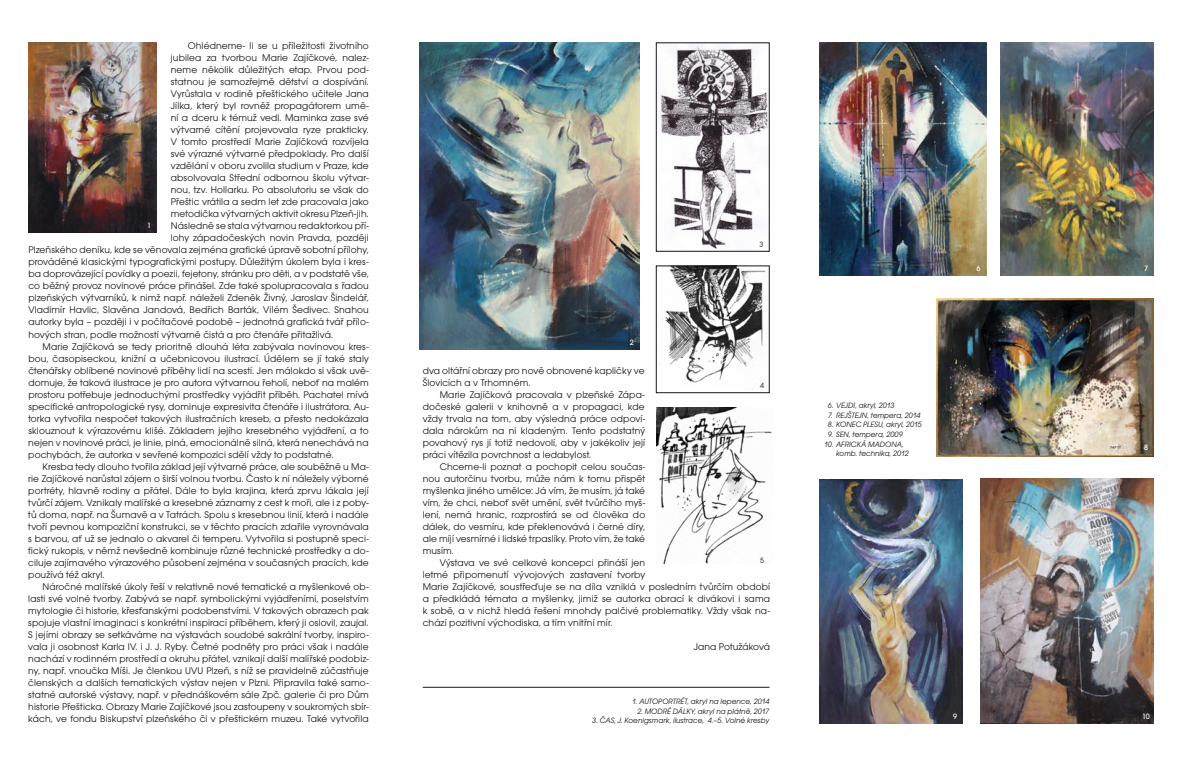
<style>
.page{position:relative;width:1183px;height:766px;background:#fff}
.page>*{position:absolute;margin:0;border:0;box-sizing:border-box;transform-origin:0 0}
.t1{font:10px/12px "Avant Gar Got Itc TOT Boo";letter-spacing:.01em;color:#141515}
.t2{font:8px/9.6px "Avant Gar Got Itc TOT Boo Obl";letter-spacing:.005em;color:#141515}
.t3{font:500 8px "Avant Garde Got Itc TOT";color:#fff}
.t4{font:500 8px "Avant Garde Got Itc TOT";color:#4e4e4d}
</style>
<div class="page">
<img style="left:28px;top:43px;width:129px;height:190px">
<img style="left:980px;top:478px;width:173px;height:245px">
<img style="left:936px;top:299px;width:217px;height:157px">
<img style="left:1000px;top:43px;width:153px;height:232px">
<img style="left:819px;top:479px;width:143px;height:244px">
<img style="left:819px;top:43px;width:166px;height:232px">
<img style="left:658px;top:45px;width:109px;height:204px">
<div style="left:656px;top:43px;width:113px;height:208px;border:1px solid #141515"></div>
<img style="left:656px;top:407px;width:116px;height:156px">
<img style="left:659px;top:267px;width:107px;height:117px">
<div style="left:656px;top:265px;width:113px;height:128px;border:1px solid #141515"></div>
<img style="left:420px;top:43px;width:219px;height:307px">
<hr style="left:422px;top:686px;width:347px;height:1px;background:#141515">
<p class="t1" style="left:188px;top:40px;width:182px">Ohlédneme- li se u příležitosti životního</p>
<p class="t1" style="left:171px;top:52px;width:199px">jubilea za tvorbou Marie Zajíčkové, nalez-</p>
<p class="t1" style="left:171px;top:64px;width:199px">neme několik důležitých etap. Prvou pod-</p>
<p class="t1" style="left:171px;top:76px;width:199px">statnou je samozřejmě dětství a dospívání.</p>
<p class="t1" style="left:171px;top:88px;width:199px">Vyrůstala v rodině přeštického učitele Jana</p>
<p class="t1" style="left:171px;top:100px;width:199px">Jílka, který byl rovněž propagátorem umě-</p>
<p class="t1" style="left:171px;top:112px;width:199px">ní a dceru k témuž vedl. Maminka zase své</p>
<p class="t1" style="left:171px;top:124px;width:199px">výtvarné cítění projevovala ryze prakticky.</p>
<p class="t1" style="left:171px;top:136px;width:199px">V tomto prostředí Marie Zajíčková rozvíjela</p>
<p class="t1" style="left:171px;top:148px;width:199px">své výrazné výtvarné předpoklady. Pro další</p>
<p class="t1" style="left:171px;top:160px;width:199px">vzdělání v oboru zvolila studium v Praze, kde</p>
<p class="t1" style="left:171px;top:172px;width:199px">absolvovala Střední odbornou školu výtvar-</p>
<p class="t1" style="left:171px;top:184px;width:199px">nou, tzv. Hollarku. Po absolutoriu se však do</p>
<p class="t1" style="left:171px;top:196px;width:199px">Přeštic vrátila a sedm let zde pracovala jako</p>
<p class="t1" style="left:171px;top:208px;width:199px">metodička výtvarných aktivit okresu Plzeň-jih.</p>
<p class="t1" style="left:171px;top:220px;width:199px">Následně se stala výtvarnou redaktorkou pří-</p>
<p class="t1" style="left:171px;top:232px;width:199px">lohy západočeských novin Pravda, později</p>
<p class="t1" style="left:28px;top:244px;width:342px">Plzeňského deníku, kde se věnovala zejména grafické úpravě sobotní přílohy,</p>
<p class="t1" style="left:28px;top:256px;width:342px">prováděné klasickými typografickými postupy. Důležitým úkolem byla i kres-</p>
<p class="t1" style="left:28px;top:268px;width:342px">ba doprovázející povídky a poezii, fejetony, stránku pro děti, a v podstatě vše,</p>
<p class="t1" style="left:28px;top:280px;width:342px">co běžný provoz novinové práce přinášel. Zde také spolupracovala s řadou</p>
<p class="t1" style="left:28px;top:292px;width:342px">plzeňských výtvarníků, k nimž např. náleželi Zdeněk Živný, Jaroslav Šindelář,</p>
<p class="t1" style="left:28px;top:304px;width:342px">Vladimír Havlic, Slavěna Jandová, Bedřich Barták, Vilém Šedivec. Snahou</p>
<p class="t1" style="left:28px;top:316px;width:342px">autorky byla – později i v počítačové podobě – jednotná grafická tvář přílo-</p>
<p class="t1" style="left:28px;top:328px;width:306px">hových stran, podle možností výtvarně čistá a pro čtenáře přitažlivá.</p>
<p class="t1" style="left:43px;top:340px;width:327px">Marie Zajíčková se tedy prioritně dlouhá léta zabývala novinovou kres-</p>
<p class="t1" style="left:28px;top:352px;width:342px">bou, časopiseckou, knižní a učebnicovou ilustrací. Údělem se jí také staly</p>
<p class="t1" style="left:28px;top:364px;width:342px">čtenářsky oblíbené novinové příběhy lidí na scestí. Jen málokdo si však uvě-</p>
<p class="t1" style="left:28px;top:376px;width:342px">domuje, že taková ilustrace je pro autora výtvarnou řeholí, neboť na malém</p>
<p class="t1" style="left:28px;top:388px;width:342px">prostoru potřebuje jednoduchými prostředky vyjádřit příběh. Pachatel mívá</p>
<p class="t1" style="left:28px;top:400px;width:342px">specifické antropologické rysy, dominuje expresivita čtenáře i ilustrátora. Au-</p>
<p class="t1" style="left:28px;top:412px;width:342px">torka vytvořila nespočet takových ilustračních kreseb, a přesto nedokázala</p>
<p class="t1" style="left:28px;top:424px;width:342px">sklouznout k výrazovému klišé. Základem jejího kresebného vyjádření, a to</p>
<p class="t1" style="left:28px;top:436px;width:342px">nejen v novinové práci, je linie, plná, emocionálně silná, která nenechává na</p>
<p class="t1" style="left:28px;top:448px;width:306px">pochybách, že autorka v sevřené kompozici sdělí vždy to podstatné.</p>
<p class="t1" style="left:42px;top:460px;width:327px">Kresba tedy dlouho tvořila základ její výtvarné práce, ale souběžně u Ma-</p>
<p class="t1" style="left:28px;top:472px;width:342px">rie Zajíčkové narůstal zájem o širší volnou tvorbu. Často k ní náležely výborné</p>
<p class="t1" style="left:28px;top:484px;width:342px">portréty, hlavně rodiny a přátel. Dále to byla krajina, která zprvu lákala její</p>
<p class="t1" style="left:28px;top:496px;width:342px">tvůrčí zájem. Vznikaly malířské a kresebné záznamy z cest k moři, ale i z poby-</p>
<p class="t1" style="left:28px;top:508px;width:342px">tů doma, např. na Šumavě a v Tatrách. Spolu s kresebnou linií, která i nadále</p>
<p class="t1" style="left:28px;top:520px;width:342px">tvoří pevnou kompoziční konstrukci, se v těchto pracích zdařile vyrovnávala</p>
<p class="t1" style="left:28px;top:532px;width:342px">s barvou, ať už se jednalo o akvarel či temperu. Vytvořila si postupně speci-</p>
<p class="t1" style="left:28px;top:544px;width:342px">fický rukopis, v němž nevšedně kombinuje různé technické prostředky a do-</p>
<p class="t1" style="left:28px;top:556px;width:342px">ciluje zajímavého výrazového působení zejména v současných pracích, kde</p>
<p class="t1" style="left:28px;top:568px;width:78px">používá též akryl.</p>
<p class="t1" style="left:42px;top:580px;width:327px">Náročné malířské úkoly řeší v relativně nové tematické a myšlenkové ob-</p>
<p class="t1" style="left:28px;top:592px;width:342px">lasti své volné tvorby. Zabývá se např. symbolickými vyjádřeními, poselstvím</p>
<p class="t1" style="left:28px;top:604px;width:342px">mytologie či historie, křesťanskými podobenstvími. V takových obrazech pak</p>
<p class="t1" style="left:28px;top:616px;width:342px">spojuje vlastní imaginaci s konkrétní inspirací příběhem, který ji oslovil, zaujal.</p>
<p class="t1" style="left:28px;top:628px;width:342px">S jejími obrazy se setkáváme na výstavách soudobé sakrální tvorby, inspiro-</p>
<p class="t1" style="left:28px;top:640px;width:342px">vala ji osobnost Karla IV. i J. J. Ryby. Četné podněty pro práci však i nadále</p>
<p class="t1" style="left:28px;top:652px;width:342px">nachází v rodinném prostředí a okruhu přátel, vznikají další malířské podobiz-</p>
<p class="t1" style="left:28px;top:664px;width:342px">ny, např. vnoučka Míši. Je členkou UVU Plzeň, s níž se pravidelně zúčastňuje</p>
<p class="t1" style="left:28px;top:676px;width:342px">členských a dalších tematických výstav nejen v Plzni. Připravila také samo-</p>
<p class="t1" style="left:28px;top:688px;width:342px">statné autorské výstavy, např. v přednáškovém sále Zpč. galerie či pro Dům</p>
<p class="t1" style="left:28px;top:700px;width:342px">historie Přešticka. Obrazy Marie Zajíčkové jsou zastoupeny v soukromých sbír-</p>
<p class="t1" style="left:28px;top:712px;width:342px">kách, ve fondu Biskupství plzeňského či v přeštickém muzeu. Také vytvořila</p>
<p class="t3" style="left:147px;top:221px;width:5px">1</p>
<p class="t3" style="left:629px;top:338px;width:5px">2</p>
<p class="t4" style="left:759px;top:239px;width:5px">3</p>
<p class="t1" style="left:422px;top:364px;width:223px">dva oltářní obrazy pro nově obnovené kapličky ve<br>Šlovicích a v Trhomném.</p>
<p class="t1" style="left:422px;top:388px;width:224px;text-align:justify;text-indent:17px">Marie Zajíčková pracovala v plzeňské Zápa&shy;dočeské galerii v knihovně a v propagaci, kde vždy trvala na tom, aby výsledná práce odpoví&shy;dala nárokům na ni kladeným. Tento podstatný povahový rys jí totiž nedovolí, aby v jakékoliv její práci vítězila povrchnost a ledabylost.</p>
<p class="t1" style="left:422px;top:460px;width:224px;text-align:justify;text-indent:17px">Chceme-li poznat a pochopit celou součas&shy;nou autorčinu tvorbu, může nám k tomu přispět myšlenka jiného umělce: Já vím, že musím, já také vím, že chci, neboť svět umění, svět tvůrčího myš&shy;lení, nemá hranic, rozprostírá se od člověka do dálek, do vesmíru, kde překlenovává i černé díry, ale míjí vesmírné i lidské trpaslíky. Proto vím, že také musím.</p>
<p class="t1" style="left:422px;top:556px;width:349px;text-indent:17px">Výstava ve své celkové koncepci přináší jen<br>letmé připomenutí vývojových zastavení tvorby<br>Marie Zajíčkové, soustřeďuje se na díla vzniklá v posledním tvůrčím období a předkládá témata a myšlenky, jimiž se autorka obrací k divákovi i sama k sobě, a v nichž hledá řešení mnohdy palčivé problematiky. Vždy však na&shy;chází pozitivní východiska, a tím vnitřní mír.</p>
<p class="t1" style="left:693px;top:640px;width:78px">Jana Potužáková</p>
<p class="t4" style="left:760px;top:381px;width:5px">4</p>
<p class="t4" style="left:760px;top:555px;width:5px">5</p>
<p class="t2" style="left:632px;top:696px;width:139px">1. AUTOPORTRÉT, akryl na lepence, 2014</p>
<p class="t2" style="left:637px;top:706px;width:133px">2. MODRÉ DÁLKY, akryl na plátně, 2017</p>
<p class="t2" style="left:592px;top:715px;width:178px">3. ČAS, J. Koenigsmark, ilustrace, 4.–5. Volné kresby</p>
<p class="t2" style="left:827px;top:400px;width:68px">6. VEJDI, akryl, 2013</p>
<p class="t2" style="left:827px;top:410px;width:94px">7. REJŠTEJN, tempera, 2014</p>
<p class="t2" style="left:827px;top:420px;width:95px">8. KONEC PLESU, akryl, 2015</p>
<p class="t2" style="left:827px;top:429px;width:76px">9. SEN, tempera, 2009</p>
<p class="t2" style="left:835px;top:439px;width:74px;text-indent:-12px">10. AFRICKÁ MADONA, komb. technika, 2012</p>
<p class="t3" style="left:976px;top:263px;width:5px">6</p>
<p class="t3" style="left:1143px;top:263px;width:5px">7</p>
<p class="t3" style="left:1143px;top:443px;width:5px">8</p>
<p class="t3" style="left:952px;top:711px;width:5px">9</p>
<p class="t3" style="left:1141px;top:711px;width:9px">10</p>
</div>
